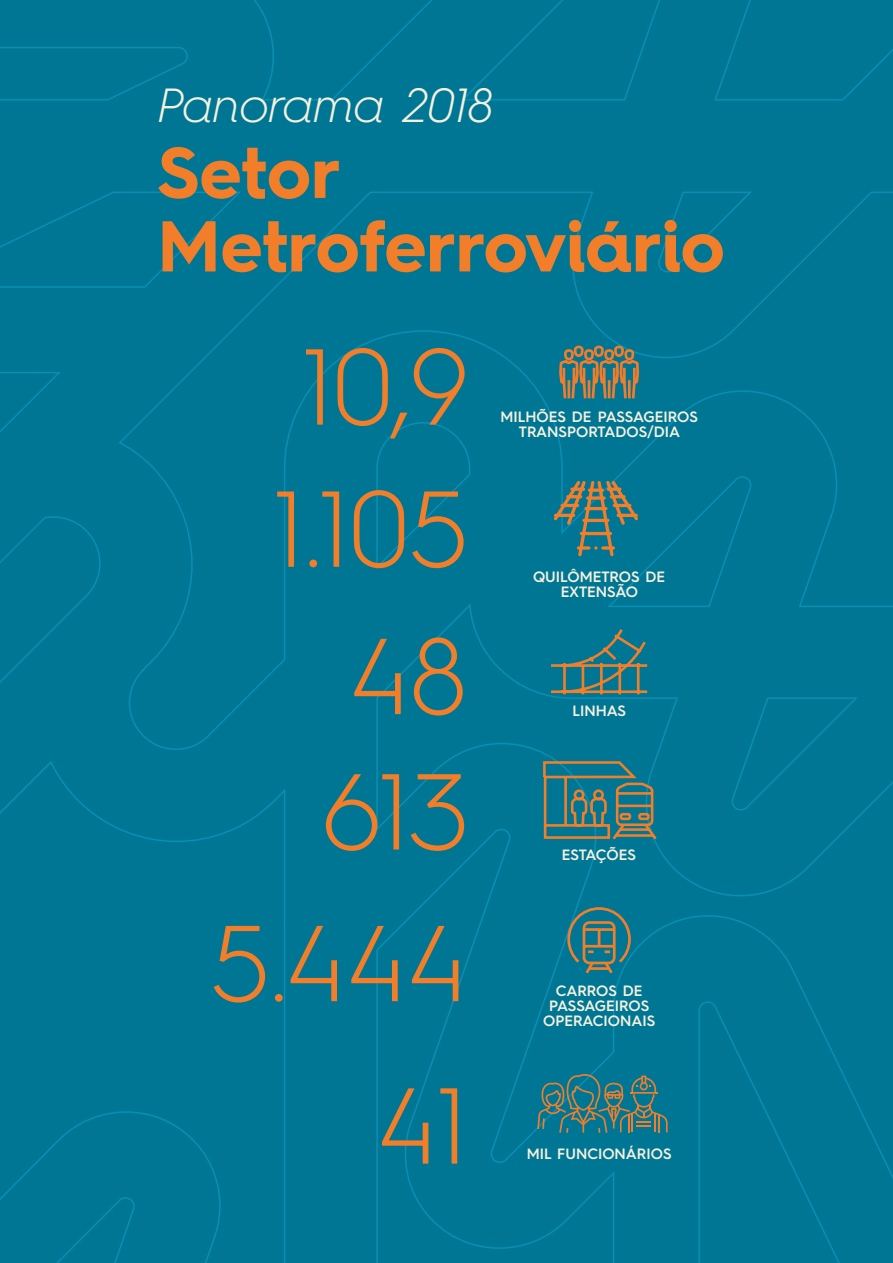
<style>
.page{position:relative;width:893px;height:1263px;background:#007695}
.page>*{position:absolute;margin:0;border:0;box-sizing:border-box;transform-origin:0 0}
.t1{font:300 108px/162.4px "Hurme Geometric Sans 4";color:#f27e29;text-align:right}
.t2{font:700 72px/73.5px "Hurme Geometric Sans 4";color:#f27e29}
.t3{font:italic 300 48px "Hurme Geometric Sans 4";color:#f6f1de}
.t4{font:600 15px/15px "Hurme Geometric Sans 4";color:#f6f1de;text-align:center}
</style>
<div class="page">
<svg style="left:566px;top:906px;width:66px;height:70px;background:#37787c"></svg>
<svg style="left:558px;top:237px;width:82px;height:164px;background:#237785"></svg>
<svg style="left:548px;top:626px;width:102px;height:71px;background:#2c7781"></svg>
<svg style="left:554px;top:481px;width:84px;height:75px;background:#407878"></svg>
<svg style="left:542px;top:760px;width:117px;height:82px;background:#3e7879"></svg>
<svg style="left:537px;top:1073px;width:131px;height:60px;background:#36777c"></svg>
<h3 class="t3" style="left:158px;top:73px;width:338px">Panorama 2018</h3>
<h2 class="t2" style="left:158px;top:135px;width:569px">Setor<br>Metroferroviário</h2>
<h1 class="t1" style="left:302px;top:304px;width:168px">10,9</h1>
<h1 class="t1" style="left:273px;top:446px;width:196px">1.105</h1>
<h1 class="t1" style="left:349px;top:593px;width:120px">48</h1>
<h1 class="t1" style="left:321px;top:728px;width:149px">613</h1>
<h1 class="t1" style="left:210px;top:880px;width:258px">5.444<br>41</h1>
<p class="t4" style="left:501px;top:408px;width:199px">MILHÕES DE PASSAGEIROS<br>TRANSPORTADOS/DIA</p>
<p class="t4" style="left:533px;top:569px;width:134px">QUILÔMETROS DE<br>EXTENSÃO</p>
<p class="t4" style="left:572px;top:703px;width:55px">LINHAS</p>
<p class="t4" style="left:562px;top:847px;width:76px">ESTAÇÕES</p>
<p class="t4" style="left:543px;top:983px;width:113px">CARROS DE<br>PASSAGEIROS<br>OPERACIONAIS</p>
<p class="t4" style="left:527px;top:1146px;width:146px">MIL FUNCIONÁRIOS</p>
</div>
